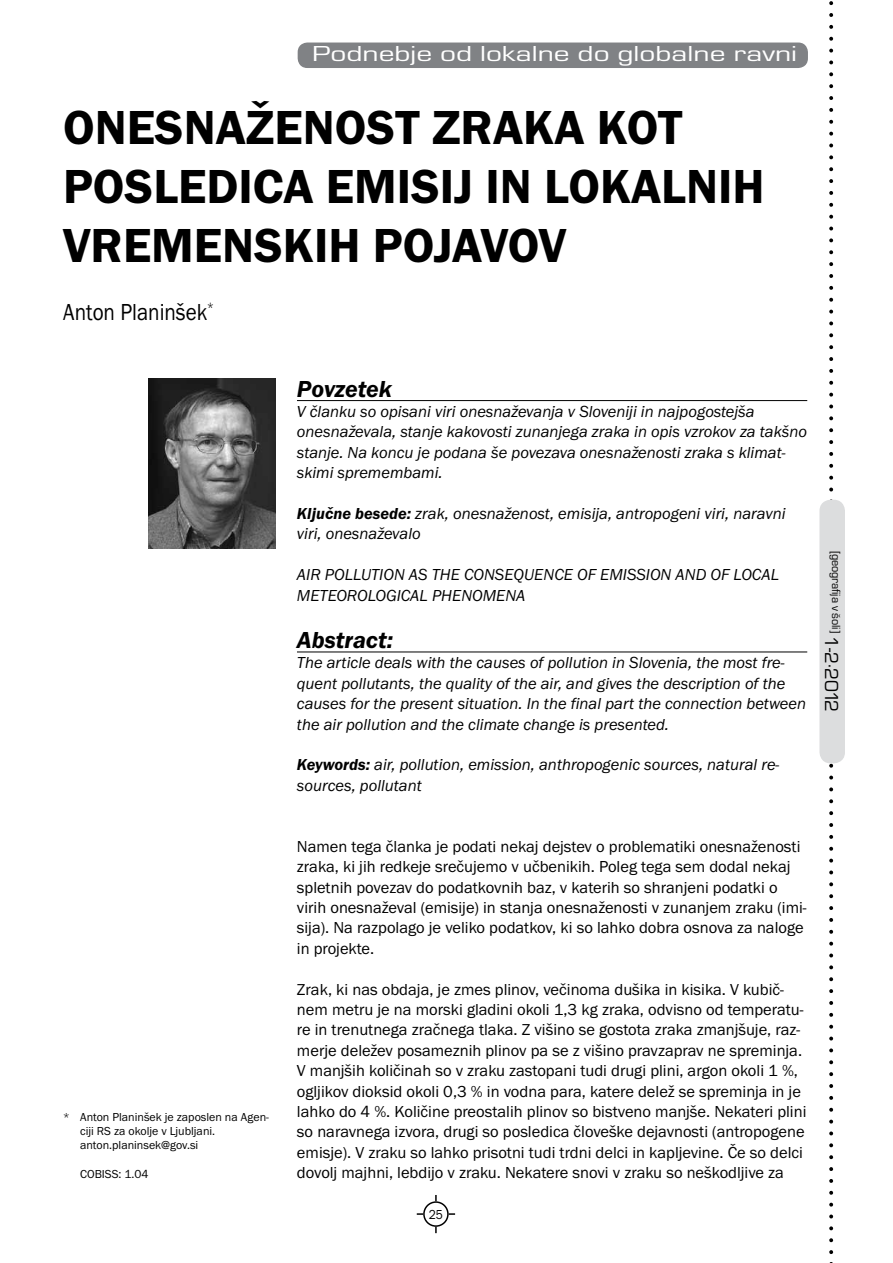
<style>
.page{position:relative;width:893px;height:1263px;background:#fff}
.page>*{position:absolute;margin:0;border:0;box-sizing:border-box;transform-origin:0 0}
.t1{font:600 49.5px "Franklin Got Itc TEE";color:#000}
.t2{font:italic 600 24px "Franklin Got Itc TEE";color:#000}
.t3{font:24px "Franklin Got Itc TEE";color:#000;scale:.88 1}
.t4{font:22.5px "Eurostile TEE";color:#fff;scale:1.4 1}
.t5{font:16.5px/20.4px "Franklin Got Itc TEE";color:#000}
.t6{font:italic 16.5px/20.4px "Franklin Got Itc TEE";color:#000}
.t7{font:13.5px "Franklin Got Itc TEE";color:#000;scale:.9 1}
.t8{font:12.3px "Eurostile TEE";letter-spacing:-.01em;color:#000}
.t9{font:12px/14.4px "Franklin Got Itc TEE";color:#000}
.s1{font-weight:600}
.s2{font-size:19.5px}
</style>
<div class="page">
<svg style="left:829px;top:1px;width:4px;height:499px"></svg>
<svg style="left:829px;top:763px;width:4px;height:500px"></svg>
<div style="left:820px;top:500px;width:24px;height:263px;background:#dcddde;border-radius:10px"></div>
<div style="left:819px;top:500px;width:26px;height:263px;border:2px solid #dcddde;border-radius:10px"></div>
<div style="left:423px;top:1201px;width:26px;height:26px;border:2px solid #000;border-radius:50%"></div>
<svg style="left:417px;top:1213px;width:6px;height:2px"></svg>
<svg style="left:449px;top:1213px;width:6px;height:2px"></svg>
<svg style="left:435px;top:1227px;width:2px;height:6px"></svg>
<svg style="left:435px;top:1195px;width:2px;height:6px"></svg>
<hr style="left:297px;top:400px;width:510px;height:1px;background:#000">
<hr style="left:297px;top:652px;width:510px;height:1px;background:#000">
<img style="left:148px;top:379px;width:128px;height:170px">
<div style="left:298px;top:43px;width:509px;height:24px;background:#808285;border-radius:9px"></div>
<div style="left:298px;top:43px;width:510px;height:25px;border:2px solid #808285;border-radius:9px"></div>
<h3 class="t4" style="left:312px;top:41px;width:348px">Podnebje od lokalne do globalne ravni</h3>
<h1 class="t1" style="left:63px;top:99px;width:31px">ONE</h1>
<h1 class="t1" style="left:155px;top:99px;width:150px">SNAŽENO</h1>
<h1 class="t1" style="left:366px;top:99px;width:126px">ST ZRAKA</h1>
<h1 class="t1" style="left:597px;top:99px;width:87px">KOT</h1>
<h1 class="t1" style="left:63px;top:159px;width:508px">POSLEDICA EMISIJ IN LOKALNI</h1>
<h1 class="t1" style="left:732px;top:159px;width:34px">H</h1>
<h1 class="t1" style="left:63px;top:218px;width:33px">VREMEN</h1>
<h1 class="t1" style="left:254px;top:218px;width:177px">SKI H POJAVOV</h1>
<h2 class="t3" style="left:63px;top:299px;width:173px">Anton Planinšek<sup>*</sup></h2>
<p class="t9" style="left:80px;top:1109px;width:190px;text-indent:-17px">* Anton Planinšek je zaposlen na Agen&shy;ciji RS za okolje v Ljubljani. anton.planinsek@gov.si</p>
<p class="t9" style="left:80px;top:1167px;width:70px">COBISS: 1.04</p>
<h2 class="t2" style="left:297px;top:375px;width:96px">Povzetek</h2>
<p class="t6" style="left:297px;top:402px;width:512px">V članku so opisani viri onesnaževanja v Sloveniji in najpogostejša onesnaževala, stanje kakovosti zunanjega zraka in opis vzrokov za takšno stanje. Na koncu je podana še povezava onesnaženosti zraka s klimat&shy;skimi spremembami.</p>
<p class="t6" style="left:297px;top:503px;width:490px"><span class="s1">Ključne besede:</span> zrak, onesnaženost, emisija, antropogeni viri, naravni viri, onesnaževalo</p>
<p class="t6" style="left:297px;top:565px;width:484px">AIR POLLUTION AS THE CONSEQUENCE OF EMISSION AND OF LOCAL<br>METEOROLOGICAL PHENOMENA</p>
<h2 class="t2" style="left:297px;top:627px;width:98px">Abstract:</h2>
<p class="t6" style="left:297px;top:653px;width:511px">The article deals with the causes of pollution in Slovenia, the most fre&shy;quent pollutants, the quality of the air, and gives the description of the causes for the present situation. In the final part the connection between the air pollution and the climate change is presented.</p>
<p class="t6" style="left:297px;top:755px;width:484px"><span class="s1">Keywords:</span> air, pollution, emission, anthropogenic sources, natural re&shy;sources, pollutant</p>
<p class="t8" style="left:843px;top:550px;width:163px;rotate:90deg">[geografija v šoli] <span class="s2">1-2·2012</span></p>
<p class="t5" style="left:297px;top:836px;width:511px">Namen tega članka je podati nekaj dejstev o problematiki onesnaženosti zraka, ki jih redkeje srečujemo v učbenikih. Poleg tega sem dodal nekaj spletnih povezav do podatkovnih baz, v katerih so shranjeni podatki o virih onesnaževal (emisije) in stanja onesnaženosti v zunanjem zraku (imi&shy;sija). Na razpolago je veliko podatkov, ki so lahko dobra osnova za naloge in projekte.</p>
<p class="t5" style="left:297px;top:979px;width:511px">Zrak, ki nas obdaja, je zmes plinov, večinoma dušika in kisika. V kubič&shy;nem metru je na morski gladini okoli 1,3 kg zraka, odvisno od temperatu&shy;re in trenutnega zračnega tlaka. Z višino se gostota zraka zmanjšuje, raz&shy;merje deležev posameznih plinov pa se z višino pravzaprav ne spreminja.<br>V manjših količinah so v zraku zastopani tudi drugi plini, argon okoli 1 %, ogljikov dioksid okoli 0,3 % in vodna para, katere delež se spreminja in je lahko do 4 %. Količine preostalih plinov so bistveno manjše. Nekateri plini so naravnega izvora, drugi so posledica človeške dejavnosti (antropogene emisje). V zraku so lahko prisotni tudi trdni delci in kapljevine. Če so delci dovolj majhni, lebdijo v zraku. Nekatere snovi v zraku so neškodljive za</p>
<p class="t7" style="left:429px;top:1207px;width:17px">25</p>
</div>
